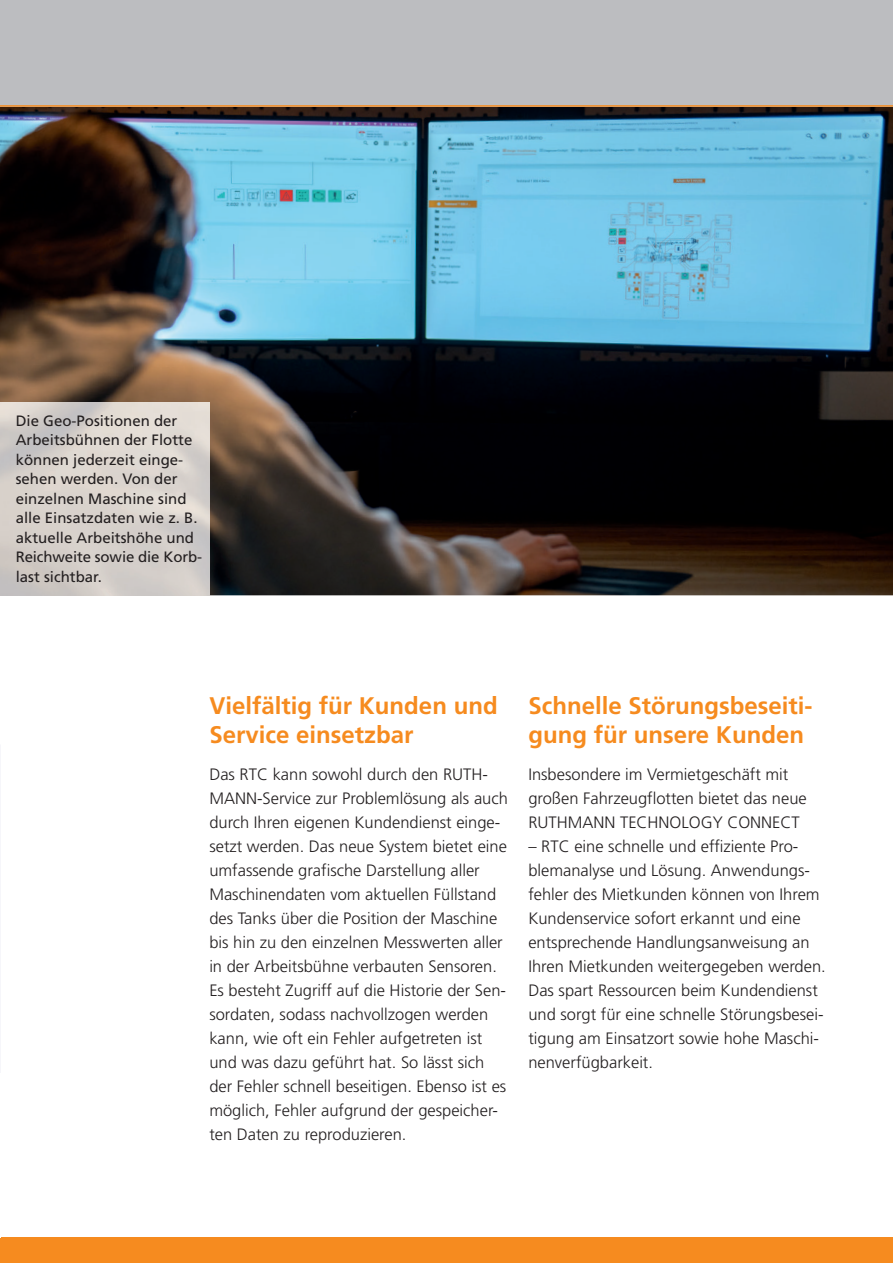
<style>
.page{position:relative;width:893px;height:1263px;background:#fff}
.page>*{position:absolute;margin:0;border:0;box-sizing:border-box;transform-origin:0 0}
.t1{font:700 24px/28.8px "Frutiger";color:#f68b1f}
.t2{font:300 16.5px/24px "Frutiger";color:#231f20}
.t3{font:15px/19.5px "Frutiger";color:#231f20}
</style>
<div class="page">
<img style="left:0;top:107px;width:893px;height:488px">
<div style="left:0;top:0;width:893px;height:106px;background:#bcbdc0"></div>
<div style="left:0;top:1237px;width:893px;height:26px;background:#f68b1f"></div>
<hr style="left:0;top:105px;width:893px;height:2px;background:#f68b1f">
<svg style="left:0;top:595px;width:209px;height:1px"></svg>
<img style="left:0;top:403px;width:209px;height:192px">
<p class="t3" style="left:16px;top:411px;width:188px">Die Geo-Positionen der<br>Arbeitsbühnen der Flotte können jederzeit einge&shy;sehen werden. Von der einzelnen Maschine sind alle Einsatzdaten wie z. B. aktuelle Arbeitshöhe und<br>Reichweite sowie die Korb&shy;last sichtbar.</p>
<h1 class="t1" style="left:209px;top:692px;width:290px">Vielfältig für Kunden und<br>Service einsetzbar</h1>
<p class="t2" style="left:209px;top:762px;width:300px">Das RTC kann sowohl durch den RUTH-MANN-Service zur Problemlösung als auch durch Ihren eigenen Kundendienst einge&shy;setzt werden. Das neue System bietet eine umfassende grafische Darstellung aller Maschinendaten vom aktuellen Füllstand des Tanks über die Position der Maschine bis hin zu den einzelnen Messwerten aller in der Arbeitsbühne verbauten Sensoren.<br>Es besteht Zugriff auf die Historie der Sen&shy;sordaten, sodass nachvollzogen werden kann, wie oft ein Fehler aufgetreten ist und was dazu geführt hat. So lässt sich der Fehler schnell beseitigen. Ebenso ist es möglich, Fehler aufgrund der gespeicher&shy;ten Daten zu reproduzieren.</p>
<h1 class="t1" style="left:528px;top:692px;width:286px">Schnelle Störungsbeseiti&shy;gung für unsere Kunden</h1>
<p class="t2" style="left:528px;top:762px;width:280px">Insbesondere im Vermietgeschäft mit großen Fahrzeugflotten bietet das neue<br>RUTHMANN TECHNOLOGY CONNECT</p>
<p class="t2" style="left:528px;top:834px;width:299px">– RTC eine schnelle und effiziente Pro&shy;blemanalyse und Lösung. Anwendungs&shy;fehler des Mietkunden können von Ihrem Kundenservice sofort erkannt und eine entsprechende Handlungsanweisung an Ihren Mietkunden weitergegeben werden.<br>Das spart Ressourcen beim Kundendienst und sorgt für eine schnelle Störungsbesei&shy;tigung am Einsatzort sowie hohe Maschi&shy;nenverfügbarkeit.</p>
</div>
